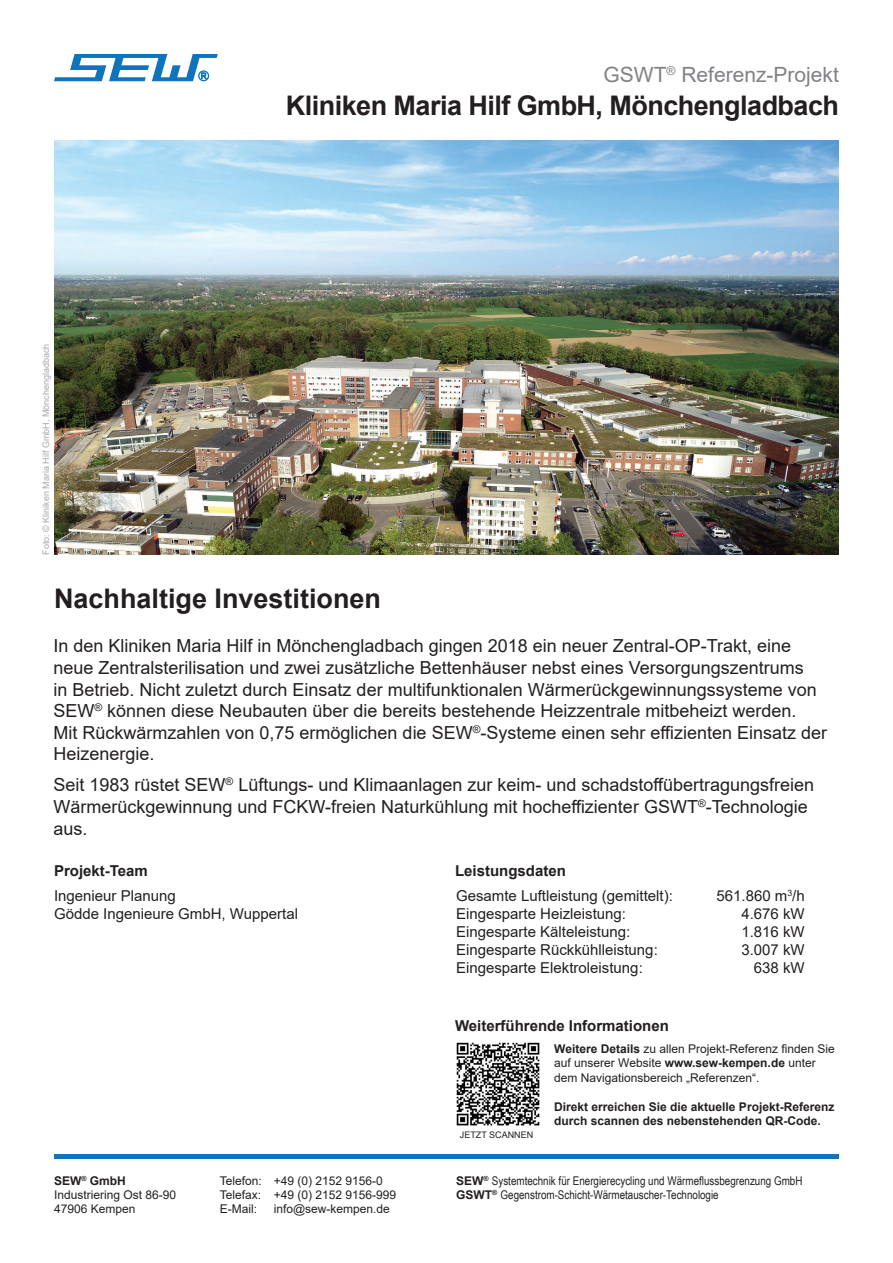
<style>
.page{position:relative;width:893px;height:1263px;background:#fff}
.page>*{position:absolute;margin:0;border:0;box-sizing:border-box;transform-origin:0 0}
.t1{font:700 27px "Arial";letter-spacing:-.02em;color:#231f20}
.t2{font:700 27px "Arial";color:#231f20}
.t3{font:21px "Arial";color:#808285}
.t4{font:18px/21.6px "Arial";color:#231f20}
.t5{font:15px/18px "Arial";color:#231f20}
.t6{font:700 15px "Arial";color:#231f20}
.t7{font:12px/14.4px "Arial";color:#231f20}
.t8{font:12px/14.4px "Arial Narrow";color:#231f20}
.t9{font:700 12px/14.4px "Arial";color:#231f20}
.t10{font:9px "Arial";color:#a8a9ad}
.t11{font:9px "Arial";color:#231f20}
.s1{font-weight:700}
.s2{font-family:"Arial";font-weight:700}
</style>
<div class="page">
<img style="left:54px;top:140px;width:785px;height:415px">
<div style="left:54px;top:1154px;width:785px;height:5px;background:#1074bc"></div>
<svg style="left:54px;top:54px;width:164px;height:27px"></svg>
<img style="left:456px;top:1042px;width:84px;height:84px">
<p class="t3" style="left:604px;top:60px;width:237px">GSWT<sup>®</sup> Referenz-Projekt</p>
<p class="t10" style="left:40px;top:555px;width:213px;rotate:-90deg">Foto: © Kliniken Maria Hilf GmbH, Mönchengladbach</p>
<h1 class="t1" style="left:286px;top:87px;width:555px">Kliniken Maria Hilf GmbH, Mönchengladbach</h1>
<h1 class="t2" style="left:54px;top:579px;width:329px">Nachhaltige Investitionen</h1>
<p class="t4" style="left:54px;top:635px;width:775px">In den Kliniken Maria Hilf in Mönchengladbach gingen 2018 ein neuer Zentral-OP-Trakt, eine neue Zentralsterilisation und zwei zusätzliche Bettenhäuser nebst eines Versorgungszentrums<br>in Betrieb. Nicht zuletzt durch Einsatz der multifunktionalen Wärmerückgewinnungssysteme von SEW<sup>®</sup> können diese Neubauten über die bereits bestehende Heizzentrale mitbeheizt werden.<br>Mit Rückwärmzahlen von 0,75 ermöglichen die SEW<sup>®</sup>-Systeme einen sehr effizienten Einsatz der Heizenergie.</p>
<p class="t4" style="left:53px;top:774px;width:762px">Seit 1983 rüstet SEW<sup>®</sup> Lüftungs- und Klimaanlagen zur keim- und schadstoffübertragungsfreien<br>Wärmerückgewinnung und FCKW-freien Naturkühlung mit hocheffizienter GSWT<sup>®</sup>-Technologie aus.</p>
<p class="t6" style="left:54px;top:860px;width:95px">Projekt-Team</p>
<p class="t6" style="left:455px;top:860px;width:112px">Leistungsdaten</p>
<p class="t5" style="left:54px;top:886px;width:246px">Ingenieur Planung<br>Gödde Ingenieure GmbH, Wuppertal</p>
<p class="t5" style="left:456px;top:886px;width:218px">Gesamte Luftleistung (gemittelt):</p>
<p class="t5" style="left:716px;top:886px;width:90px">561.860 m<sup>3</sup>/h</p>
<p class="t5" style="left:456px;top:904px;width:172px">Eingesparte Heizleistung:</p>
<p class="t5" style="left:741px;top:904px;width:65px">4.676 kW</p>
<p class="t5" style="left:456px;top:922px;width:176px">Eingesparte Kälteleistung:</p>
<p class="t5" style="left:741px;top:922px;width:65px">1.816 kW</p>
<p class="t5" style="left:456px;top:940px;width:203px">Eingesparte Rückkühlleistung:</p>
<p class="t5" style="left:741px;top:940px;width:65px">3.007 kW</p>
<p class="t5" style="left:456px;top:958px;width:188px">Eingesparte Elektroleistung:</p>
<p class="t5" style="left:754px;top:958px;width:52px">638 kW</p>
<p class="t6" style="left:455px;top:1015px;width:215px">Weiterführende Informationen</p>
<p class="t7" style="left:54px;top:1173px;width:124px"><span class="s1">SEW</span><sup>®</sup> <span class="s1">GmbH<br></span>Industriering Ost 86-90<br>47906 Kempen</p>
<p class="t7" style="left:220px;top:1173px;width:178px">Telefon: +49 (0) 2152 9156-0<br>Telefax: +49 (0) 2152 9156-999<br>E-Mail:</p>
<p class="t7" style="left:274px;top:1202px;width:118px">info@sew-kempen.de</p>
<p class="t11" style="left:460px;top:1128px;width:75px">JETZT SCANNEN</p>
<p class="t7" style="left:554px;top:1041px;width:282px"><span class="s1">Weitere Details</span> zu allen Projekt-Referenz finden Sie auf unserer Website <span class="s1">www.sew-kempen.de</span> unter dem Navigationsbereich „Referenzen“.</p>
<p class="t9" style="left:554px;top:1099px;width:282px">Direkt erreichen Sie die aktuelle Projekt-Referenz durch scannen des nebenstehenden QR-Code.</p>
<p class="t8" style="left:456px;top:1173px;width:348px"><span class="s2">SEW</span><sup>®</sup> Systemtechnik für Energierecycling und Wärmeflussbegrenzung GmbH<br><span class="s2">GSWT</span><sup>®</sup> Gegenstrom-Schicht-Wärmetauscher-Technologie</p>
</div>
